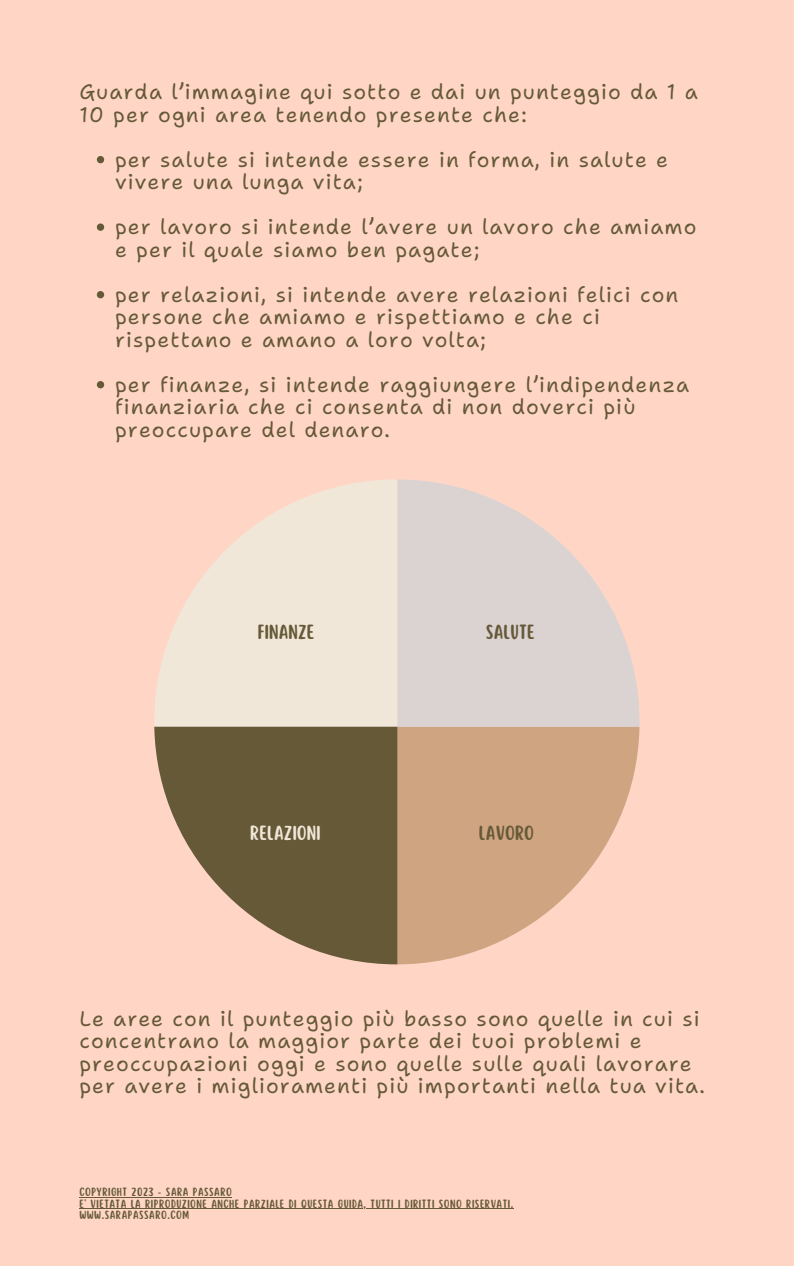
<style>
.page{position:relative;width:794px;height:1266px;background:#fff}
.page>*{position:absolute;margin:0;border:0;box-sizing:border-box;transform-origin:0 0}
.t1{font:21px/22.5px "Shantell Sans";letter-spacing:.05em;color:#655938}
.t2{font:18px "Scripter";letter-spacing:.01em;color:#655938}
.t3{font:18px "Scripter";letter-spacing:.01em;color:#f1e7d8}
.t4{font:10.5px "Scripter";letter-spacing:.05em;color:#655938}
</style>
<div class="page">
<div style="left:0;top:0;width:793px;height:1266px;background:#ffd6c6"></div>
<svg style="left:397px;top:479px;width:242px;height:248px;fill:#dbd3d2"></svg>
<svg style="left:397px;top:727px;width:242px;height:237px;fill:#cfa481"></svg>
<svg style="left:154px;top:480px;width:243px;height:247px;fill:#f1e7d8"></svg>
<svg style="left:154px;top:727px;width:243px;height:237px;fill:#655938"></svg>
<svg style="left:97px;top:156px;width:7px;height:7px"></svg>
<svg style="left:97px;top:223px;width:7px;height:8px"></svg>
<svg style="left:97px;top:291px;width:7px;height:7px"></svg>
<svg style="left:97px;top:381px;width:7px;height:7px"></svg>
<hr style="left:79px;top:1197px;width:153px;height:1px;background:#655938">
<hr style="left:79px;top:1208px;width:434px;height:1px;background:#655938">
<h1 class="t1" style="left:79px;top:81px;width:618px">Guarda l’immagine qui sotto e dai un punteggio da 1 a<br>10 per ogni area tenendo presente che:</h1>
<p class="t1" style="left:115px;top:148px;width:552px">per salute si intende essere in forma, in salute e vivere una lunga vita;</p>
<p class="t1" style="left:115px;top:216px;width:582px">per lavoro si intende l’avere un lavoro che amiamo e per il quale siamo ben pagate;</p>
<p class="t1" style="left:115px;top:283px;width:562px">per relazioni, si intende avere relazioni felici con persone che amiamo e rispettiamo e che ci rispettano e amano a loro volta;</p>
<p class="t1" style="left:115px;top:373px;width:575px">per finanze, si intende raggiungere l’indipendenza finanziaria che ci consenta di non doverci più preoccupare del denaro.</p>
<h2 class="t2" style="left:258px;top:622px;width:58px">FINANZE</h2>
<h2 class="t2" style="left:485px;top:622px;width:50px">SALUTE</h2>
<h2 class="t3" style="left:250px;top:824px;width:72px">RELAZIONI</h2>
<h2 class="t2" style="left:478px;top:824px;width:57px">LAVORO</h2>
<p class="t1" style="left:79px;top:1007px;width:626px">Le aree con il punteggio più basso sono quelle in cui si concentrano la maggior parte dei tuoi problemi e preoccupazioni oggi e sono quelle sulle quali lavorare per avere i miglioramenti più importanti nella tua vita.</p>
<h1 class="t4" style="left:79px;top:1186px;width:154px">COPYRIGHT 2023 - SARA PASSARO</h1>
<p class="t4" style="left:79px;top:1198px;width:435px">E' VIETATA LA RIPRODUZIONE ANCHE PARZIALE DI QUESTA GUIDA, TUTTI I DIRITTI SONO RISERVATI.</p>
<p class="t4" style="left:79px;top:1209px;width:111px">WWW.SARAPASSARO.COM</p>
</div>
